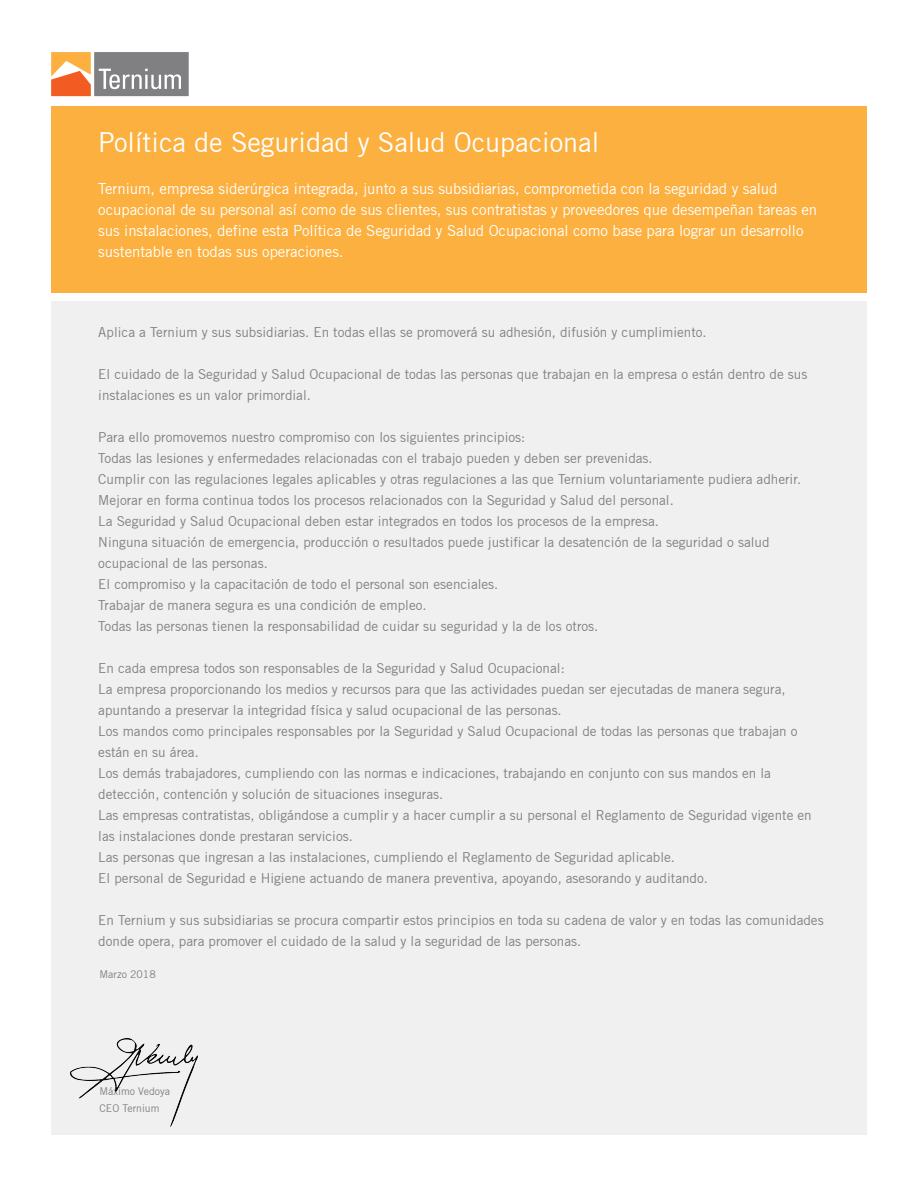
<style>
.page{position:relative;width:918px;height:1188px;background:#fff}
.page>*{position:absolute;margin:0;border:0;box-sizing:border-box;transform-origin:0 0}
.t1{font:27px "Trade Gothic";color:#fff}
.t2{font:15px/21px "Trade Gothic";letter-spacing:-.005em;color:#fff}
.t3{font:13.5px/21px "Trade Gothic";color:#808083}
.t4{font:10.5px/16.8px "Trade Gothic";color:#808083}
</style>
<div class="page">
<div style="left:51px;top:106px;width:816px;height:187px;background:#fbb03f"></div>
<div style="left:51px;top:302px;width:816px;height:833px;background:#f0f0f1"></div>
<div style="left:48px;top:49px;width:144px;height:50px;background:linear-gradient(to right,#fff,#fff)"></div>
<svg style="left:51px;top:52px;width:138px;height:44px;background:#b09483"></svg>
<img style="left:71px;top:1039px;width:127px;height:87px">
<h1 class="t1" style="left:98px;top:126px;width:502px">Política de Seguridad y Salud Ocupacional</h1>
<p class="t2" style="left:98px;top:178px;width:720px">Ternium, empresa siderúrgica integrada, junto a sus subsidiarias, comprometida con la seguridad y salud ocupacional de su personal así como de sus clientes, sus contratistas y proveedores que desempeñan tareas en sus instalaciones, define esta Política de Seguridad y Salud Ocupacional como base para lograr un desarrollo sustentable en todas sus operaciones.</p>
<p class="t3" style="left:98px;top:321px;width:610px">Aplica a Ternium y sus subsidiarias. En todas ellas se promoverá su adhesión, difusión y cumplimiento.</p>
<p class="t3" style="left:98px;top:363px;width:711px">El cuidado de la Seguridad y Salud Ocupacional de todas las personas que trabajan en la empresa o están dentro de sus instalaciones es un valor primordial.</p>
<p class="t3" style="left:98px;top:426px;width:704px">Para ello promovemos nuestro compromiso con los siguientes principios:<br>Todas las lesiones y enfermedades relacionadas con el trabajo pueden y deben ser prevenidas.<br>Cumplir con las regulaciones legales aplicables y otras regulaciones a las que Ternium voluntariamente pudiera adherir.<br>Mejorar en forma continua todos los procesos relacionados con la Seguridad y Salud del personal.<br>La Seguridad y Salud Ocupacional deben estar integrados en todos los procesos de la empresa.<br>Ninguna situación de emergencia, producción o resultados puede justificar la desatención de la seguridad o salud ocupacional de las personas.<br>El compromiso y la capacitación de todo el personal son esenciales.<br>Trabajar de manera segura es una condición de empleo.<br>Todas las personas tienen la responsabilidad de cuidar su seguridad y la de los otros.</p>
<p class="t3" style="left:98px;top:657px;width:715px">En cada empresa todos son responsables de la Seguridad y Salud Ocupacional:<br>La empresa proporcionando los medios y recursos para que las actividades puedan ser ejecutadas de manera segura, apuntando a preservar la integridad física y salud ocupacional de las personas.<br>Los mandos como principales responsables por la Seguridad y Salud Ocupacional de todas las personas que trabajan o están en su área.<br>Los demás trabajadores, cumpliendo con las normas e indicaciones, trabajando en conjunto con sus mandos en la detección, contención y solución de situaciones inseguras.<br>Las empresas contratistas, obligándose a cumplir y a hacer cumplir a su personal el Reglamento de Seguridad vigente en las instalaciones donde prestaran servicios.<br>Las personas que ingresan a las instalaciones, cumpliendo el Reglamento de Seguridad aplicable.<br>El personal de Seguridad e Higiene actuando de manera preventiva, apoyando, asesorando y auditando.</p>
<p class="t3" style="left:98px;top:909px;width:727px">En Ternium y sus subsidiarias se procura compartir estos principios en toda su cadena de valor y en todas las comunidades donde opera, para promover el cuidado de la salud y la seguridad de las personas.</p>
<p class="t4" style="left:100px;top:965px;width:58px">Marzo 2018</p>
<p class="t4" style="left:100px;top:1083px;width:72px">Máximo Vedoya<br>CEO Ternium</p>
</div>
